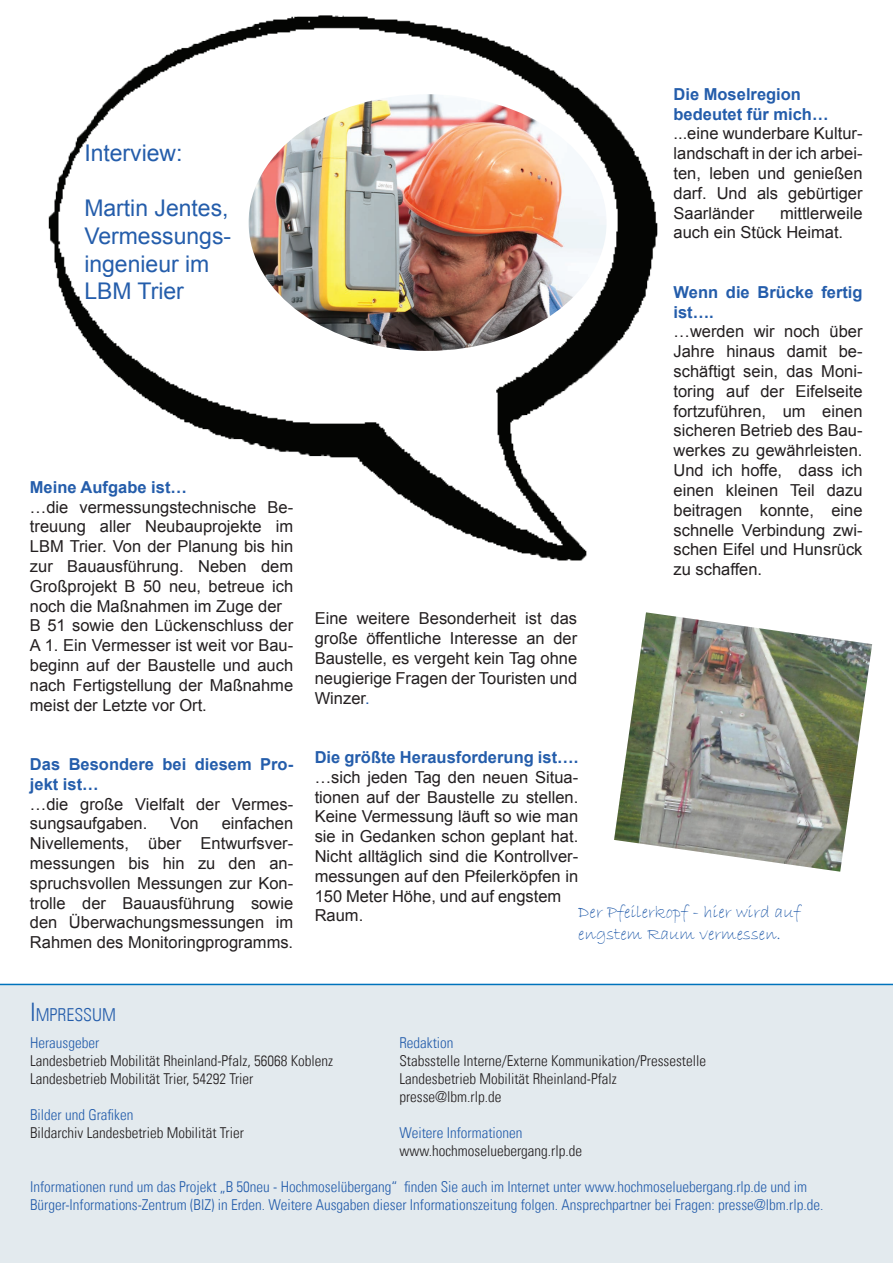
<style>
.page{position:relative;width:893px;height:1263px;background:#fff}
.page>*{position:absolute;margin:0;border:0;box-sizing:border-box;transform-origin:0 0}
.t1{font:22.95px/27.6px "Arial";color:#245dab}
.t2{font:18px/21.6px "Bradley Hand ITC";color:#245dab}
.t3{font:300 condensed 17.85px "Univers LT";color:#245dab}
.t4{font:16.5px/19.8px "Arial";color:#231f20}
.t5{font:700 16.5px/19.8px "Arial";color:#245dab}
.t6{font:300 condensed 15px/18px "Univers LT";color:#245dab}
.t7{font:300 condensed 15px/18px "Univers LT";color:#231f20}
.s1{color:#245dab}
.s2{font-size:25.5px}
</style>
<div class="page">
<hr style="left:0;top:984px;width:893px;height:1px;background:#0073bc">
<img style="left:48px;top:15px;width:610px;height:546px">
<img style="left:249px;top:94px;width:358px;height:257px">
<img style="left:614px;top:612px;width:258px;height:260px">
<h1 class="t1" style="left:84px;top:140px;width:100px">Interview:</h1>
<h1 class="t1" style="left:84px;top:195px;width:148px">Martin Jentes,<br>Vermessungs&shy;ingenieur im<br>LBM Trier</h1>
<p class="t5" style="left:30px;top:478px;width:159px">Meine Aufgabe ist…</p>
<p class="t4" style="left:30px;top:497px;width:265px">…die vermessungstechnische Be&shy;treuung aller Neubauprojekte im<br>LBM Trier. Von der Planung bis hin zur Bauausführung. Neben dem<br>Großprojekt B 50 neu, betreue ich noch die Maßnahmen im Zuge der<br>B 51 sowie den Lückenschluss der<br>A 1. Ein Vermesser ist weit vor Bau&shy;beginn auf der Baustelle und auch nach Fertigstellung der Maßnahme meist der Letzte vor Ort.</p>
<p class="t5" style="left:30px;top:755px;width:265px">Das Besondere bei diesem Pro&shy;jekt ist…</p>
<p class="t4" style="left:30px;top:794px;width:265px">…die große Vielfalt der Vermes&shy;sungsaufgaben.</p>
<p class="t4" style="left:30px;top:814px;width:265px;text-align:justify;text-indent:192px">einfachen Nivellements, über Entwurfsver&shy;messungen bis hin zu den an&shy;spruchsvollen Messungen zur Kon&shy;trolle der Bauausführung sowie den Überwachungsmessungen im Rahmen des Monitoringprogramms.</p>
<p class="t4" style="left:170px;top:814px;width:30px">Von</p>
<p class="t5" style="left:674px;top:85px;width:156px">Die Moselregion bedeutet für mich…</p>
<p class="t4" style="left:674px;top:124px;width:191px;text-align:justify">...eine wunderbare Kultur&shy;landschaft in der ich arbei&shy;ten, leben und genießen darf. Und als gebürtiger Saarländer</p>
<p class="t4" style="left:674px;top:203px;width:190px;text-indent:106px">mittlerweile auch ein Stück Heimat.</p>
<p class="t4" style="left:315px;top:609px;width:264px;text-align:justify">Eine weitere Besonderheit ist das große öffentliche Interesse an der Baustelle, es vergeht kein Tag ohne neugierige Fragen der Touristen und Winzer<span class="s1">.</span></p>
<p class="t5" style="left:674px;top:283px;width:191px">Wenn die Brücke fertig ist….</p>
<p class="t4" style="left:674px;top:322px;width:191px;text-align:justify">…werden wir noch über Jahre hinaus damit be&shy;schäftigt sein, das Moni&shy;toring auf der Eifelseite fortzuführen, um einen sicheren Betrieb des Bau&shy;werkes zu gewährleisten.<br>Und ich hoffe, dass ich einen kleinen Teil dazu beitragen konnte, eine schnelle Verbindung zwi&shy;schen Eifel und Hunsrück zu schaffen.</p>
<p class="t5" style="left:315px;top:748px;width:265px">Die größte Herausforderung ist….</p>
<p class="t4" style="left:315px;top:767px;width:265px">…sich jeden Tag den neuen Situa&shy;tionen auf der Baustelle zu stellen.<br>Keine Vermessung läuft so wie man sie in Gedanken schon geplant hat.<br>Nicht alltäglich sind die Kontrollver&shy;messungen auf den Pfeilerköpfen in<br>150 Meter Höhe, und auf engstem<br>Raum.</p>
<p class="t2" style="left:578px;top:902px;width:224px">Der Pfeilerkopf - hier wird auf engstem Raum vermessen.</p>
<p class="t3" style="left:30px;top:1003px;width:87px"><span class="s2">I</span>MPRESSUM</p>
<p class="t6" style="left:30px;top:1033px;width:71px">Herausgeber</p>
<p class="t7" style="left:30px;top:1051px;width:305px">Landesbetrieb Mobilität Rheinland-Pfalz, 56068 Koblenz<br>Landesbetrieb Mobilität Trier, 54292 Trier</p>
<p class="t6" style="left:30px;top:1105px;width:105px">Bilder und Grafiken</p>
<p class="t7" style="left:30px;top:1123px;width:215px">Bildarchiv Landesbetrieb Mobilität Trier</p>
<p class="t6" style="left:399px;top:1033px;width:56px">Redaktion</p>
<p class="t7" style="left:399px;top:1051px;width:308px">Stabsstelle Interne/Externe Kommunikation/Pressestelle<br>Landesbetrieb Mobilität Rheinland-Pfalz presse@lbm.rlp.de</p>
<p class="t6" style="left:399px;top:1123px;width:124px">Weitere Informationen</p>
<p class="t7" style="left:399px;top:1141px;width:184px">www.hochmoseluebergang.rlp.de</p>
<p class="t6" style="left:30px;top:1178px;width:795px">Informationen rund um das Projekt „B 50neu - Hochmoselübergang“ finden Sie auch im Internet unter www.hochmoseluebergang.rlp.de und im<br>Bürger-Informations-Zentrum (BIZ) in Erden. Weitere Ausgaben dieser Informationszeitung folgen. Ansprechpartner bei Fragen: presse@lbm.rlp.de.</p>
</div>
